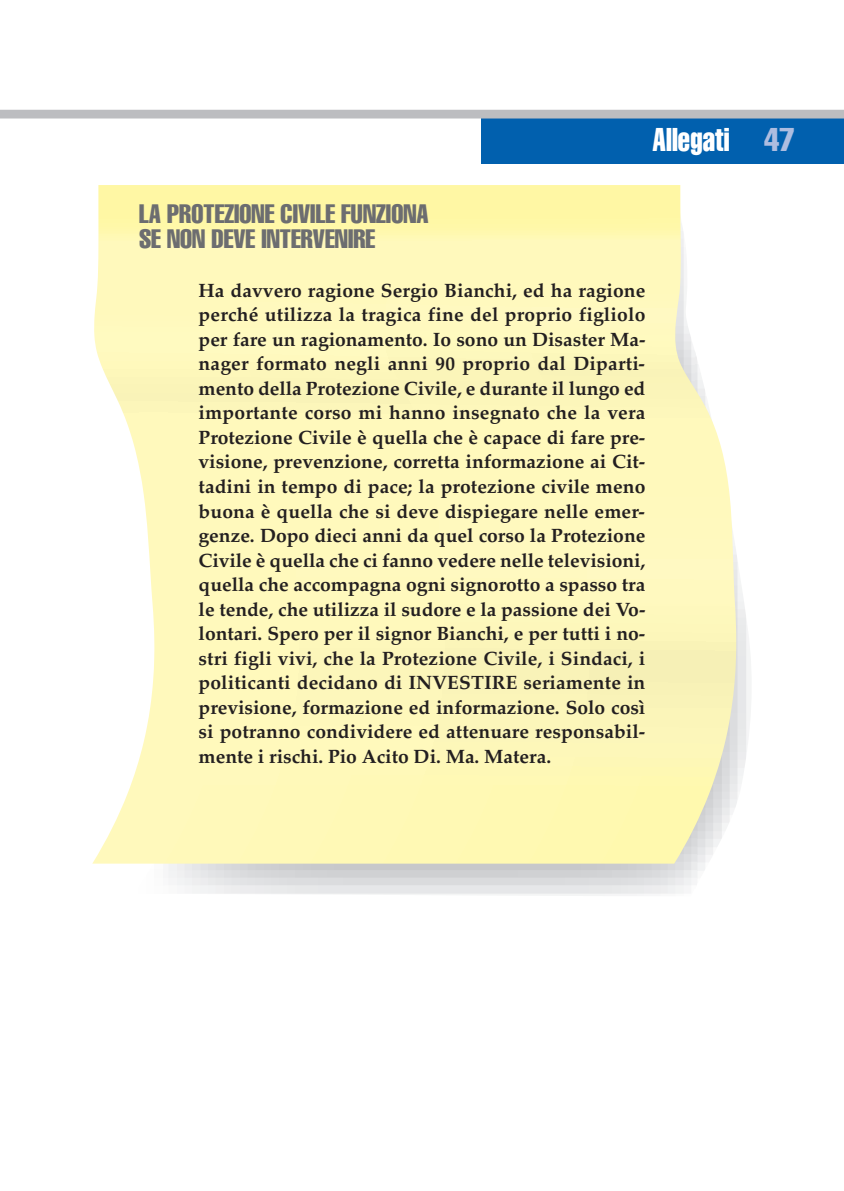
<style>
.page{position:relative;width:844px;height:1191px;background:#fff}
.page>*{position:absolute;margin:0;border:0;box-sizing:border-box;transform-origin:0 0}
.t1{font:extra-condensed 32.38px "Helvetica";color:#fff;scale:.9 1}
.t2{font:extra-condensed 26.25px/24.5px "Helvetica";color:#6c6d70}
.t3{font:700 19.25px/24.5px "Palatino";color:#231f20;text-align:justify}
.s1{color:#aebde0}
</style>
<div class="page">
<div style="left:481px;top:114px;width:362px;height:50px;background:#0160ae"></div>
<div style="left:0;top:110px;width:843px;height:8px;background:#bcbdc0"></div>
<img style="left:696px;top:554px;width:55px;height:324px">
<svg style="left:93px;top:185px;width:643px;height:678px;background:#fdf8bf"></svg>
<h1 class="t1" style="left:652px;top:121px;width:159px">Allegati <span class="s1">47</span></h1>
<h2 class="t2" style="left:139px;top:202px;width:291px">LA PROTEZIONE CIVILE FUNZIONA<br>SE NON DEVE INTERVENIRE</h2>
<p class="t3" style="left:198px;top:278px;width:448px">Ha davvero ragione Sergio Bianchi, ed ha ragione perché utilizza la tragica fine del proprio figliolo per fare un ragionamento. Io sono un Disaster Ma&shy;nager formato negli anni 90 proprio dal Diparti&shy;mento della Protezione Civile, e durante il lungo ed importante corso mi hanno insegnato che la vera Protezione Civile è quella che è capace di fare pre&shy;visione, prevenzione, corretta informazione ai Cit&shy;tadini in tempo di pace; la protezione civile meno buona è quella che si deve dispiegare nelle emer&shy;genze. Dopo dieci anni da quel corso la Protezione Civile è quella che ci fanno vedere nelle televisioni, quella che accompagna ogni signorotto a spasso tra le tende, che utilizza il sudore e la passione dei Vo&shy;lontari. Spero per il signor Bianchi, e per tutti i no&shy;stri figli vivi, che la Protezione Civile, i Sindaci, i politicanti decidano di INVESTIRE seriamente in previsione, formazione ed informazione. Solo così si potranno condividere ed attenuare responsabil&shy;mente i rischi. Pio Acito Di. Ma. Matera.</p>
</div>
